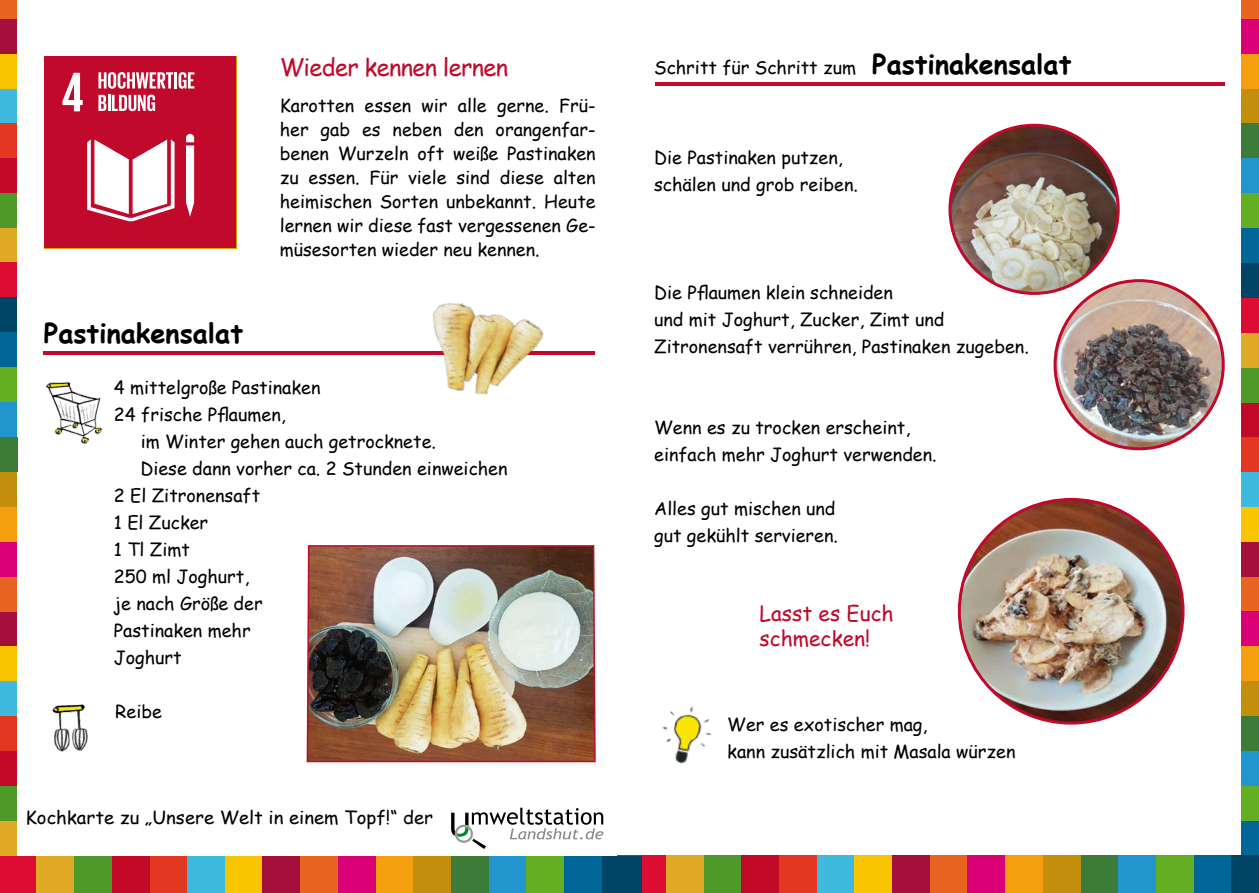
<style>
.page{position:relative;width:1259px;height:893px;background:#fff}
.page>*{position:absolute;margin:0;border:0;box-sizing:border-box;transform-origin:0 0}
.t1{font:700 27px "Comic Sans MS";color:#000}
.t2{font:24px "Comic Sans MS";letter-spacing:-.025em;color:#c1092b}
.t3{font:21px/25.2px "Comic Sans MS";color:#c1092b}
.t4{font:18px/27px "Comic Sans MS";color:#000}
.s1{font-weight:700;font-size:27px}
</style>
<div class="page">
<hr style="left:655px;top:82px;width:570px;height:3px;background:#c1092b">
<div style="left:1241px;top:0;width:18px;height:19px;background:#e96421"></div>
<div style="left:1241px;top:19px;width:18px;height:35px;background:#da0076"></div>
<div style="left:1241px;top:54px;width:18px;height:35px;background:#f59f0e"></div>
<div style="left:1241px;top:89px;width:18px;height:34px;background:#c38e0b"></div>
<div style="left:1241px;top:123px;width:18px;height:35px;background:#3c7b38"></div>
<div style="left:1241px;top:158px;width:18px;height:35px;background:#2195ce"></div>
<div style="left:1241px;top:193px;width:18px;height:35px;background:#64ae24"></div>
<div style="left:1241px;top:228px;width:18px;height:35px;background:#006597"></div>
<div style="left:1241px;top:263px;width:18px;height:35px;background:#004465"></div>
<div style="left:1241px;top:298px;width:18px;height:35px;background:#dc0c33"></div>
<div style="left:1241px;top:333px;width:18px;height:35px;background:#e1aa25"></div>
<div style="left:1241px;top:368px;width:18px;height:35px;background:#4f982a"></div>
<div style="left:1241px;top:403px;width:18px;height:34px;background:#c20927"></div>
<div style="left:1241px;top:437px;width:18px;height:35px;background:#e43721"></div>
<div style="left:1241px;top:472px;width:18px;height:35px;background:#3ebade"></div>
<div style="left:1241px;top:507px;width:18px;height:35px;background:#f9c400"></div>
<div style="left:1241px;top:542px;width:18px;height:35px;background:#a40f3c"></div>
<div style="left:1241px;top:577px;width:18px;height:35px;background:#e96421"></div>
<div style="left:1241px;top:611px;width:18px;height:35px;background:#da0076"></div>
<div style="left:1241px;top:646px;width:18px;height:35px;background:#f59f0e"></div>
<div style="left:1241px;top:681px;width:18px;height:35px;background:#c38e0b"></div>
<div style="left:1241px;top:716px;width:18px;height:35px;background:#3c7b38"></div>
<div style="left:1241px;top:751px;width:18px;height:35px;background:#2195ce"></div>
<div style="left:1241px;top:786px;width:18px;height:35px;background:#64ae24"></div>
<div style="left:1241px;top:821px;width:18px;height:35px;background:#006597"></div>
<div style="left:628px;top:856px;width:38px;height:37px;background:#dc0c33"></div>
<div style="left:666px;top:856px;width:38px;height:37px;background:#e1aa25"></div>
<div style="left:704px;top:856px;width:37px;height:37px;background:#4f982a"></div>
<div style="left:741px;top:856px;width:38px;height:37px;background:#c20927"></div>
<div style="left:779px;top:856px;width:38px;height:37px;background:#e43721"></div>
<div style="left:817px;top:856px;width:37px;height:37px;background:#3ebade"></div>
<div style="left:854px;top:856px;width:38px;height:37px;background:#f9c400"></div>
<div style="left:892px;top:856px;width:38px;height:37px;background:#a40f3c"></div>
<div style="left:930px;top:856px;width:37px;height:37px;background:#e96421"></div>
<div style="left:967px;top:856px;width:38px;height:37px;background:#da0076"></div>
<div style="left:1005px;top:856px;width:38px;height:37px;background:#f59f0e"></div>
<div style="left:1043px;top:856px;width:37px;height:37px;background:#c38e0b"></div>
<div style="left:1080px;top:856px;width:38px;height:37px;background:#3c7b38"></div>
<div style="left:1118px;top:856px;width:38px;height:37px;background:#2195ce"></div>
<div style="left:1156px;top:856px;width:37px;height:37px;background:#64ae24"></div>
<div style="left:1193px;top:856px;width:38px;height:37px;background:#006597"></div>
<div style="left:1231px;top:856px;width:28px;height:37px;background:#004465"></div>
<hr style="left:44px;top:352px;width:551px;height:3px;background:#c1092b">
<div style="left:44px;top:57px;width:191px;height:191px;background:#c1092b"></div>
<svg style="left:62px;top:73px;width:21px;height:38px"></svg>
<svg style="left:186px;top:134px;width:8px;height:83px"></svg>
<svg style="left:87px;top:139px;width:87px;height:82px"></svg>
<svg style="left:98px;top:72px;width:96px;height:17px"></svg>
<svg style="left:98px;top:95px;width:57px;height:16px"></svg>
<svg style="left:451px;top:808px;width:152px;height:41px"></svg>
<div style="left:0;top:856px;width:37px;height:37px;background:#dc0c33"></div>
<div style="left:37px;top:856px;width:37px;height:37px;background:#e1aa25"></div>
<div style="left:74px;top:856px;width:38px;height:37px;background:#4f982a"></div>
<div style="left:112px;top:856px;width:38px;height:37px;background:#c20927"></div>
<div style="left:150px;top:856px;width:37px;height:37px;background:#e43721"></div>
<div style="left:187px;top:856px;width:38px;height:37px;background:#3ebade"></div>
<div style="left:225px;top:856px;width:38px;height:37px;background:#f9c400"></div>
<div style="left:263px;top:856px;width:37px;height:37px;background:#a40f3c"></div>
<div style="left:300px;top:856px;width:38px;height:37px;background:#e96421"></div>
<div style="left:338px;top:856px;width:38px;height:37px;background:#da0076"></div>
<div style="left:376px;top:856px;width:37px;height:37px;background:#f59f0e"></div>
<div style="left:413px;top:856px;width:38px;height:37px;background:#c38e0b"></div>
<div style="left:451px;top:856px;width:38px;height:37px;background:#3c7b38"></div>
<div style="left:489px;top:856px;width:37px;height:37px;background:#2195ce"></div>
<div style="left:526px;top:856px;width:38px;height:37px;background:#64ae24"></div>
<div style="left:564px;top:856px;width:38px;height:37px;background:#006597"></div>
<div style="left:602px;top:856px;width:38px;height:37px;background:#004465"></div>
<hr style="left:638px;top:856px;width:4px;height:37px;background:#004465">
<div style="left:0;top:821px;width:17px;height:35px;background:#e1aa25"></div>
<div style="left:0;top:786px;width:17px;height:35px;background:#4f982a"></div>
<div style="left:0;top:751px;width:17px;height:35px;background:#c20927"></div>
<div style="left:0;top:716px;width:17px;height:35px;background:#e43721"></div>
<div style="left:0;top:681px;width:17px;height:35px;background:#3ebade"></div>
<div style="left:0;top:646px;width:17px;height:35px;background:#f9c400"></div>
<div style="left:0;top:611px;width:17px;height:35px;background:#a40f3c"></div>
<div style="left:0;top:577px;width:17px;height:34px;background:#e96421"></div>
<div style="left:0;top:542px;width:17px;height:35px;background:#da0076"></div>
<div style="left:0;top:507px;width:17px;height:35px;background:#f59f0e"></div>
<div style="left:0;top:472px;width:17px;height:35px;background:#c38e0b"></div>
<div style="left:0;top:437px;width:17px;height:35px;background:#3c7b38"></div>
<div style="left:0;top:402px;width:17px;height:35px;background:#2195ce"></div>
<div style="left:0;top:367px;width:17px;height:35px;background:#64ae24"></div>
<div style="left:0;top:332px;width:17px;height:35px;background:#006597"></div>
<div style="left:0;top:297px;width:17px;height:35px;background:#004465"></div>
<div style="left:0;top:262px;width:17px;height:35px;background:#dc0c33"></div>
<div style="left:0;top:227px;width:17px;height:35px;background:#e1aa25"></div>
<div style="left:0;top:193px;width:17px;height:34px;background:#4f982a"></div>
<div style="left:0;top:158px;width:17px;height:35px;background:#c20927"></div>
<div style="left:0;top:123px;width:17px;height:35px;background:#e43721"></div>
<div style="left:0;top:88px;width:17px;height:35px;background:#3ebade"></div>
<div style="left:0;top:54px;width:17px;height:34px;background:#f9c400"></div>
<div style="left:0;top:19px;width:17px;height:35px;background:#a40f3c"></div>
<div style="left:0;top:0;width:17px;height:19px;background:#e96421"></div>
<img style="left:402px;top:303px;width:152px;height:92px">
<img style="left:46px;top:381px;width:57px;height:64px">
<img style="left:306px;top:545px;width:290px;height:218px">
<img style="left:52px;top:704px;width:36px;height:48px">
<img style="left:662px;top:706px;width:50px;height:58px">
<img style="left:959px;top:499px;width:224px;height:224px;border-radius:112px">
<img style="left:1055px;top:281px;width:168px;height:168px;border-radius:84px">
<img style="left:950px;top:125px;width:168px;height:168px;border-radius:84px">
<h2 class="t2" style="left:280px;top:49px;width:230px">Wieder kennen lernen</h2>
<p class="t4" style="left:280px;top:93px;width:317px;line-height:24px;text-align:justify">Karotten essen wir alle gerne. Frü&shy;her gab es neben den orangenfar&shy;benen Wurzeln oft weiße Pastinaken zu essen. Für viele sind diese alten heimischen Sorten unbekannt. Heute lernen wir diese fast vergessenen Ge&shy;müsesorten wieder neu kennen.</p>
<h1 class="t1" style="left:44px;top:313px;width:201px">Pastinakensalat</h1>
<p class="t4" style="left:114px;top:373px;width:208px">4 mittelgroße Pastinaken<br>24 frische Pflaumen,</p>
<p class="t4" style="left:141px;top:427px;width:297px">im Winter gehen auch getrocknete.</p>
<p class="t4" style="left:140px;top:454px;width:369px">Diese dann vorher ca. 2 Stunden einweichen</p>
<p class="t4" style="left:114px;top:481px;width:148px">2 El Zitronensaft</p>
<p class="t4" style="left:114px;top:508px;width:96px">1 El Zucker</p>
<p class="t4" style="left:114px;top:535px;width:78px">1 Tl Zimt</p>
<p class="t4" style="left:114px;top:562px;width:137px">250 ml Joghurt,</p>
<p class="t4" style="left:114px;top:589px;width:150px">je nach Größe der</p>
<p class="t4" style="left:114px;top:616px;width:138px">Pastinaken mehr</p>
<p class="t4" style="left:114px;top:643px;width:69px">Joghurt</p>
<p class="t4" style="left:115px;top:697px;width:48px">Reibe</p>
<p class="t4" style="left:26px;top:804px;width:409px">Kochkarte zu „Unsere Welt in einem Topf!“ der</p>
<p class="t4" style="left:654px;top:53px;width:419px">Schritt für Schritt zum <span class="s1">Pastinakensalat</span></p>
<p class="t4" style="left:654px;top:143px;width:205px">Die Pastinaken putzen, schälen und grob reiben.</p>
<p class="t4" style="left:654px;top:278px;width:376px">Die Pflaumen klein schneiden<br>und mit Joghurt, Zucker, Zimt und<br>Zitronensaft verrühren, Pastinaken zugeben.</p>
<p class="t4" style="left:654px;top:413px;width:284px">Wenn es zu trocken erscheint, einfach mehr Joghurt verwenden.</p>
<p class="t4" style="left:654px;top:494px;width:185px">Alles gut mischen und gut gekühlt servieren.</p>
<p class="t3" style="left:759px;top:600px;width:135px">Lasst es Euch schmecken!</p>
<p class="t4" style="left:727px;top:710px;width:290px">Wer es exotischer mag,<br>kann zusätzlich mit Masala würzen</p>
</div>
